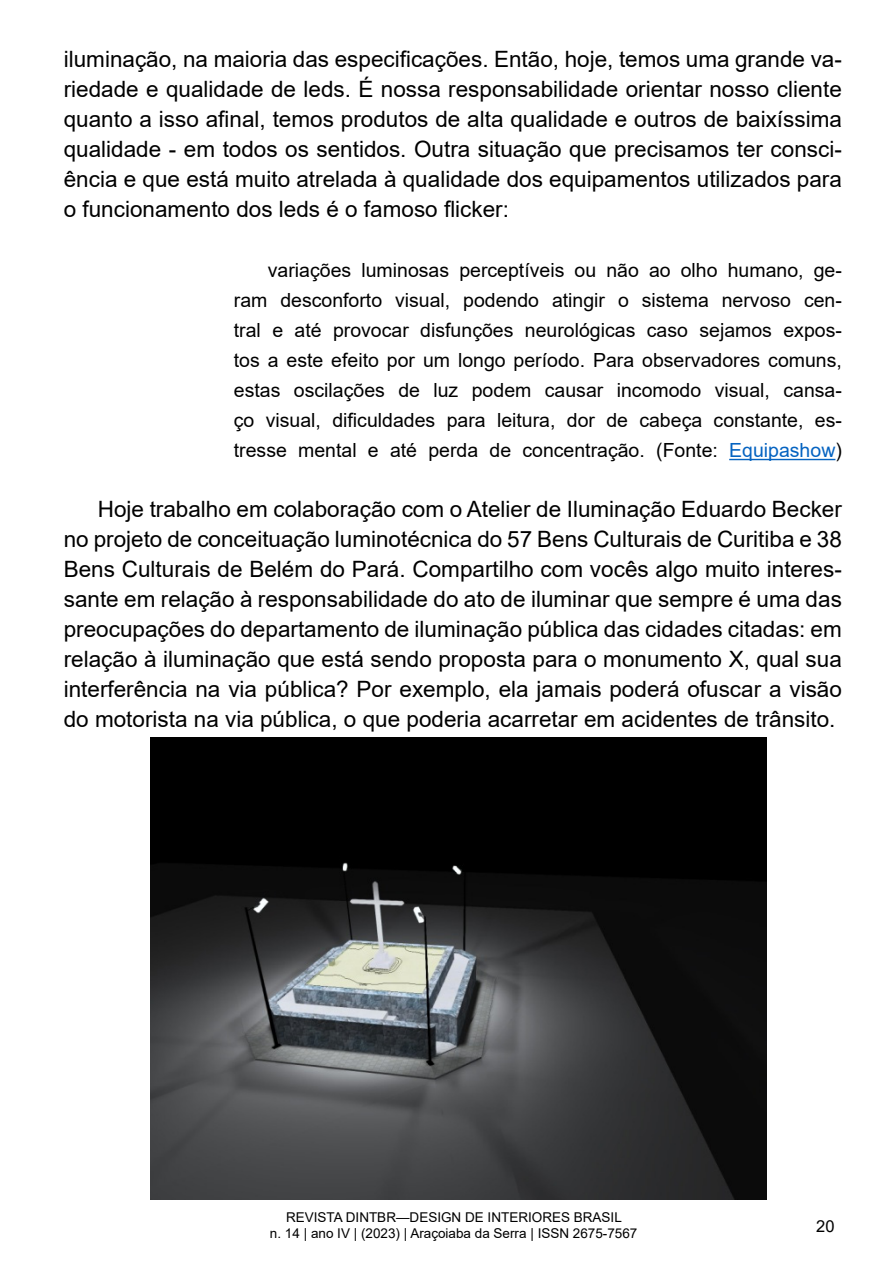
<style>
.page{position:relative;width:893px;height:1263px;background:#fff}
.page>*{position:absolute;margin:0;border:0;box-sizing:border-box;transform-origin:0 0}
.t1{font:22.5px/30px "Arial";color:#000;text-align:justify}
.t2{font:19.5px/30px "Arial";color:#000;text-align:justify}
.t3{font:16.5px "Arial";color:#000}
.t4{font:13.5px/16.2px "Arial";color:#000;text-align:center}
.s1{color:#0563c1}
</style>
<div class="page">
<hr style="left:729px;top:459px;width:106px;height:1px;background:#0563c1">
<img style="left:151px;top:738px;width:615px;height:461px">
<p class="t1" style="left:64px;top:44px;width:780px">iluminação, na maioria das especificações. Então, hoje, temos uma grande va&shy;riedade e qualidade de leds. É nossa responsabilidade orientar nosso cliente quanto a isso afinal, temos produtos de alta qualidade e outros de baixíssima qualidade - em todos os sentidos. Outra situação que precisamos ter consci&shy;ência e que está muito atrelada à qualidade dos equipamentos utilizados para o funcionamento dos leds é o famoso flicker:</p>
<p class="t2" style="left:234px;top:255px;width:610px;text-indent:34px">variações luminosas perceptíveis ou não ao olho humano, ge&shy;ram desconforto visual, podendo atingir o sistema nervoso cen&shy;tral e até provocar disfunções neurológicas caso sejamos expos&shy;tos a este efeito por um longo período. Para observadores comuns, estas oscilações de luz podem causar incomodo visual, cansa&shy;ço visual, dificuldades para leitura, dor de cabeça constante, es&shy;tresse mental e até perda de concentração. (Fonte: <span class="s1">Equipashow</span>)</p>
<p class="t1" style="left:64px;top:494px;width:780px;text-indent:34px">Hoje trabalho em colaboração com o Atelier de Iluminação Eduardo Becker no projeto de conceituação luminotécnica do 57 Bens Culturais de Curitiba e 38<br>Bens Culturais de Belém do Pará. Compartilho com vocês algo muito interes&shy;sante em relação à responsabilidade do ato de iluminar que sempre é uma das preocupações do departamento de iluminação pública das cidades citadas: em relação à iluminação que está sendo proposta para o monumento X, qual sua interferência na via pública? Por exemplo, ela jamais poderá ofuscar a visão do motorista na via pública, o que poderia acarretar em acidentes de trânsito.</p>
<p class="t4" style="left:270px;top:1209px;width:369px">REVISTA DINTBR—DESIGN DE INTERIORES BRASIL<br>n. 14 | ano IV | (2023) | Araçoiaba da Serra | ISSN 2675-7567</p>
<p class="t3" style="left:816px;top:1215px;width:20px">20</p>
</div>
